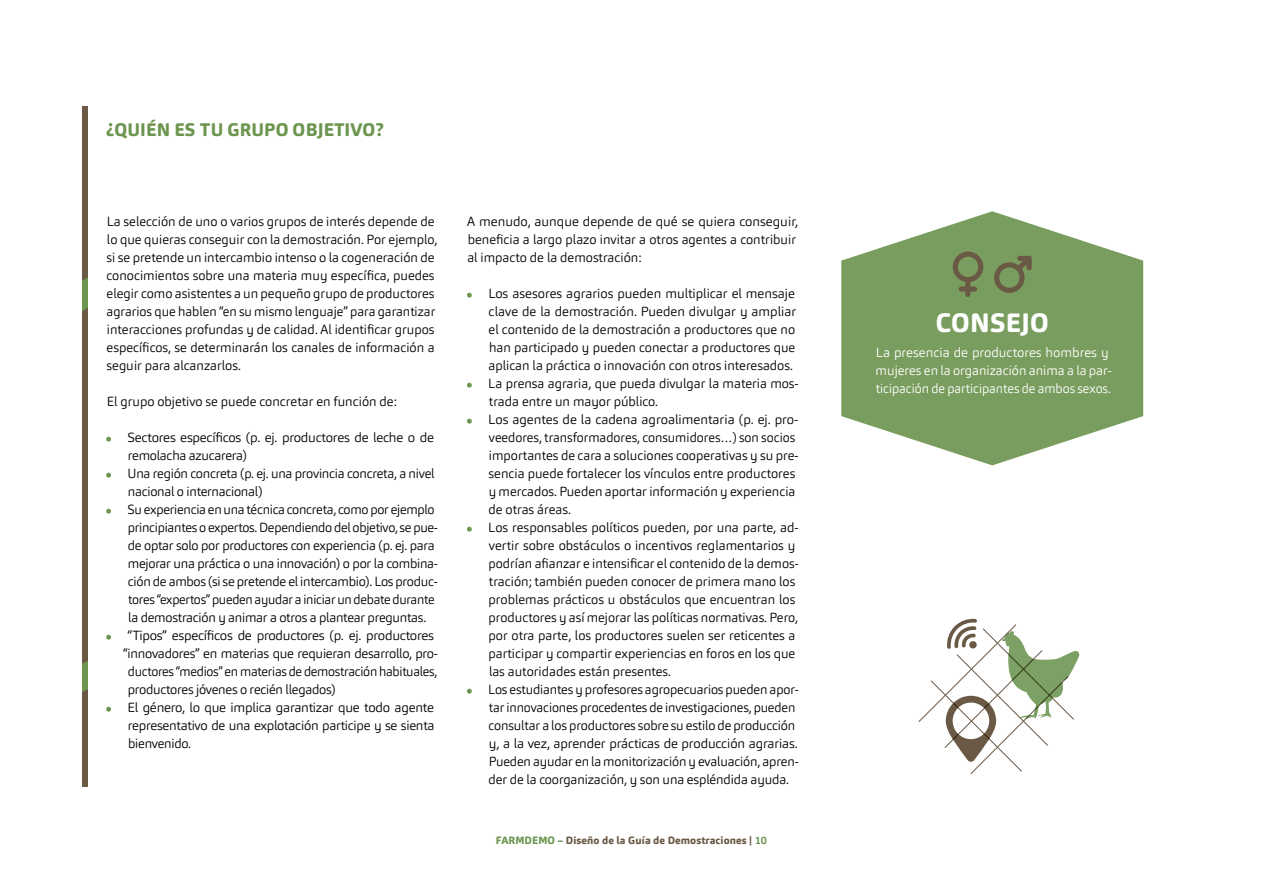
<style>
.page{position:relative;width:1263px;height:893px;background:#fff}
.page>*{position:absolute;margin:0;border:0;box-sizing:border-box;transform-origin:0 0}
.t1{font:800 26.25px "Carnas";letter-spacing:.01em;color:#fff}
.t2{font:800 18px "Carnas";letter-spacing:.01em;color:#6c954f}
.t3{font:300 13.2px/18px "Carnas";color:#000}
.t4{font:300 13.2px "Carnas";letter-spacing:-.02em;color:#000}
.t5{font:300 13.2px/18px "Carnas";color:#fff}
.t6{font:800 10.5px "Carnas";letter-spacing:.01em;color:#6a5945}
.s1{color:#6c954f}
.s2{font-weight:700;color:#6c954f}
</style>
<div class="page">
<svg style="left:83px;top:106px;width:4px;height:681px;background:#6a5e45"></svg>
<svg style="left:106px;top:436px;width:5px;height:6px"></svg>
<svg style="left:106px;top:472px;width:5px;height:6px"></svg>
<svg style="left:106px;top:508px;width:5px;height:6px"></svg>
<svg style="left:106px;top:634px;width:5px;height:6px"></svg>
<svg style="left:106px;top:706px;width:5px;height:6px"></svg>
<svg style="left:467px;top:292px;width:5px;height:6px"></svg>
<svg style="left:467px;top:382px;width:5px;height:6px"></svg>
<svg style="left:467px;top:418px;width:5px;height:6px"></svg>
<svg style="left:467px;top:526px;width:5px;height:6px"></svg>
<svg style="left:467px;top:688px;width:5px;height:6px"></svg>
<svg style="left:841px;top:211px;width:302px;height:254px;fill:#799d5e"></svg>
<svg style="left:993px;top:256px;width:39px;height:37px"></svg>
<svg style="left:953px;top:252px;width:30px;height:45px"></svg>
<svg style="left:918px;top:618px;width:161px;height:156px"></svg>
<h2 class="t2" style="left:106px;top:118px;width:279px">¿QUIÉN ES TU GRUPO OBJETIVO?</h2>
<p class="t3" style="left:107px;top:212px;width:332px">La selección de uno o varios grupos de interés depende de lo que quieras conseguir con la demostración. Por ejemplo, si se pretende un intercambio intenso o la cogeneración de conocimientos sobre una materia muy específica, puedes elegir como asistentes a un pequeño grupo de productores agrarios que hablen “en su mismo lenguaje” para garantizar interacciones profundas y de calidad. Al identificar grupos específicos, se determinarán los canales de información a seguir para alcanzarlos.</p>
<p class="t3" style="left:107px;top:392px;width:292px">El grupo objetivo se puede concretar en función de:</p>
<p class="t4" style="left:128px;top:429px;width:308px">Sectores específicos (p. ej. productores de leche o de</p>
<p class="t4" style="left:128px;top:447px;width:120px">remolacha azucarera)</p>
<p class="t4" style="left:128px;top:465px;width:308px">Una región concreta (p. ej. una provincia concreta, a nivel</p>
<p class="t4" style="left:128px;top:483px;width:136px">nacional o internacional)</p>
<p class="t4" style="left:128px;top:501px;width:309px">Su experiencia en una técnica concreta, como por ejemplo</p>
<p class="t4" style="left:128px;top:519px;width:312px">principiantes o expertos. Dependiendo del objetivo, se pue-</p>
<p class="t4" style="left:128px;top:537px;width:308px">de optar solo por productores con experiencia (p. ej. para</p>
<p class="t4" style="left:128px;top:555px;width:312px">mejorar una práctica o una innovación) o por la combina-</p>
<p class="t4" style="left:128px;top:573px;width:312px">ción de ambos (si se pretende el intercambio). Los produc-</p>
<p class="t4" style="left:128px;top:591px;width:308px">tores “expertos” pueden ayudar a iniciar un debate durante</p>
<p class="t4" style="left:128px;top:609px;width:299px">la demostración y animar a otros a plantear preguntas.</p>
<p class="t4" style="left:128px;top:627px;width:308px">“Tipos” específicos de productores (p. ej. productores</p>
<p class="t4" style="left:123px;top:645px;width:316px">“innovadores” en materias que requieran desarrollo, pro-</p>
<p class="t4" style="left:128px;top:663px;width:311px">ductores “medios” en materias de demostración habituales,</p>
<p class="t4" style="left:128px;top:681px;width:209px">productores jóvenes o recién llegados)</p>
<p class="t4" style="left:128px;top:699px;width:308px">El género, lo que implica garantizar que todo agente</p>
<p class="t4" style="left:128px;top:717px;width:308px">representativo de una explotación participe y se sienta</p>
<p class="t4" style="left:128px;top:735px;width:64px">bienvenido.</p>
<p class="t3" style="left:467px;top:212px;width:332px">A menudo, aunque depende de qué se quiera conseguir, beneficia a largo plazo invitar a otros agentes a contribuir al impacto de la demostración:</p>
<p class="t3" style="left:488px;top:284px;width:312px">Los asesores agrarios pueden multiplicar el mensaje clave de la demostración. Pueden divulgar y ampliar el contenido de la demostración a productores que no han participado y pueden conectar a productores que aplican la práctica o innovación con otros interesados.<br>La prensa agraria, que pueda divulgar la materia mos&shy;trada entre un mayor público.<br>Los agentes de la cadena agroalimentaria (p. ej. pro&shy;veedores, transformadores, consumidores…) son socios importantes de cara a soluciones cooperativas y su pre&shy;sencia puede fortalecer los vínculos entre productores y mercados. Pueden aportar información y experiencia de otras áreas.<br>Los responsables políticos pueden, por una parte, ad&shy;vertir sobre obstáculos o incentivos reglamentarios y podrían afianzar e intensificar el contenido de la demos&shy;tración; también pueden conocer de primera mano los problemas prácticos u obstáculos que encuentran los productores y así mejorar las políticas normativas. Pero, por otra parte, los productores suelen ser reticentes a participar y compartir experiencias en foros en los que las autoridades están presentes.<br>Los estudiantes y profesores agropecuarios pueden apor&shy;tar innovaciones procedentes de investigaciones, pueden consultar a los productores sobre su estilo de producción y, a la vez, aprender prácticas de producción agrarias.<br>Pueden ayudar en la monitorización y evaluación, apren&shy;der de la coorganización, y son una espléndida ayuda.</p>
<p class="t6" style="left:496px;top:833px;width:273px"><span class="s1">FARMDEMO –</span> Diseño de la Guía de Demostraciones | <span class="s2">10</span></p>
<h1 class="t1" style="left:936px;top:306px;width:114px">CONSEJO</h1>
<p class="t5" style="left:875px;top:343px;width:238px">La presencia de productores hombres y mujeres en la organización anima a la par&shy;ticipación de participantes de ambos sexos.</p>
</div>
